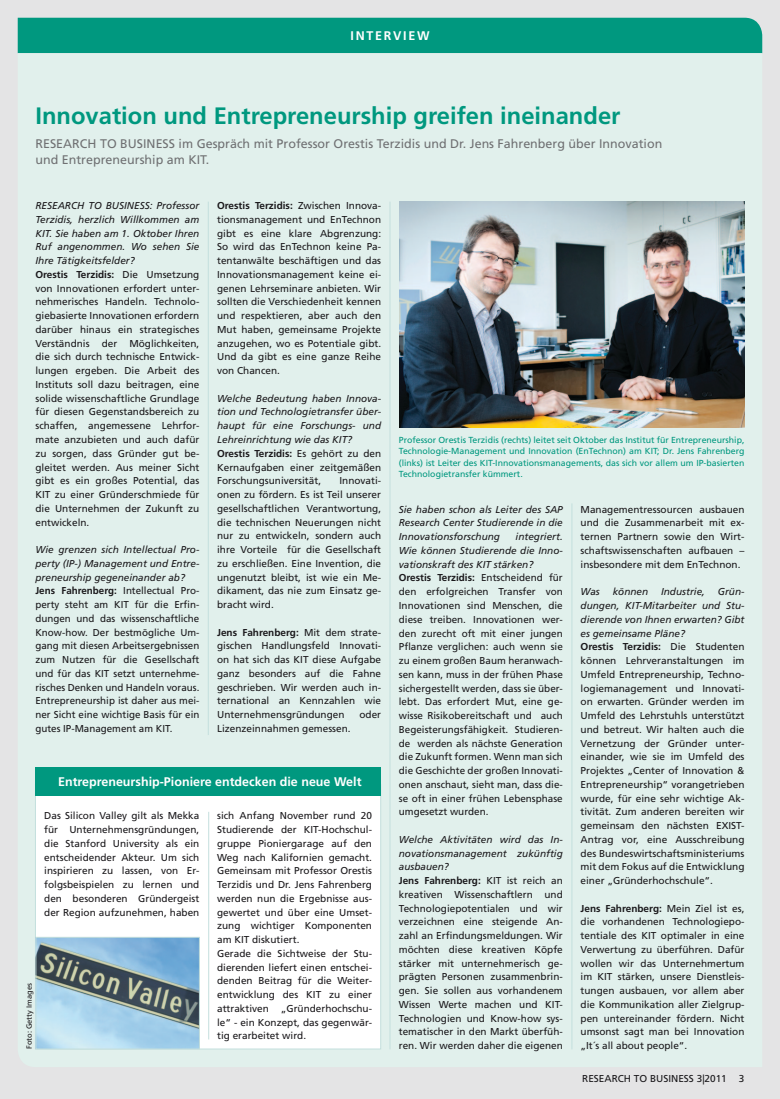
<style>
.page{position:relative;width:780px;height:1099px;background:#fff}
.page>*{position:absolute;margin:0;border:0;box-sizing:border-box;transform-origin:0 0}
.t1{font:700 23.75px "Frutiger LT Std";color:#00987f}
.t2{font:12.5px/16.2px "Frutiger LT Std";color:#707173}
.t3{font:700 12.5px "Frutiger LT Std";color:#fff}
.t4{font:700 12.5px "Frutiger LT Std";letter-spacing:.14em;color:#fff}
.t5{font:10px/13.8px "Frutiger LT Std";color:#1a181b;text-align:justify}
.t6{font:italic 10px/13.8px "Frutiger LT Std";color:#1a181b}
.t7{font:8.75px/11.2px "Frutiger LT Std";color:#00987f;text-align:justify}
.t8{font:7.5px "Frutiger LT Std";color:#1a181b}
.s1{font-style:italic}
.s2{font-weight:700}
.s3{font-weight:700;font-style:normal}
.s4{font-style:normal}
</style>
<div class="page">
<div style="left:0;top:0;width:780px;height:1098px;background:#e4e4e5"></div>
<div style="left:18px;top:18px;width:744px;height:35px;background:#00987f"></div>
<div style="left:18px;top:54px;width:744px;height:1013px;background:#e1f0ec"></div>
<div style="left:35px;top:784px;width:346px;height:265px;background:#fff;border:1px solid #c4dfdd"></div>
<div style="left:35px;top:766px;width:346px;height:29px;background:#00987f"></div>
<hr style="left:208px;top:202px;width:1px;height:533px;background:#c4dfdd">
<hr style="left:390px;top:202px;width:1px;height:847px;background:#c4dfdd">
<img style="left:399px;top:202px;width:346px;height:225px">
<hr style="left:571px;top:503px;width:1px;height:546px;background:#c4dfdd">
<img style="left:38px;top:939px;width:160px;height:108px">
<div style="left:36px;top:937px;width:164px;height:112px;border:1px solid #c4dfdd"></div>
<hr style="left:208px;top:811px;width:1px;height:228px;background:#c4dfdd">
<p class="t4" style="left:350px;top:29px;width:81px">INTERVIEW</p>
<h1 class="t1" style="left:35px;top:102px;width:586px">Innovation und Entrepreneurship greifen ineinander</h1>
<p class="t2" style="left:35px;top:135px;width:628px">RESEARCH TO BUSINESS im Gespräch mit Professor Orestis Terzidis und Dr. Jens Fahrenberg über Innovation und Entrepreneurship am KIT.</p>
<p class="t5" style="left:35px;top:199px;width:165px;text-align:left"><span class="s1">RESEARCH TO BUSINESS: Professor<br>Terzidis, herzlich Willkommen am<br>KIT. Sie haben am 1. Oktober Ihren<br>Ruf angenommen. Wo sehen Sie<br>Ihre Tätigkeitsfelder?<br></span><span class="s2">Orestis Terzidis:</span> Die Umsetzung von Innovationen erfordert unter&shy;nehmerisches Handeln. Technolo&shy;giebasierte Innovationen erfordern darüber hinaus ein strategisches<br>Verständnis der Möglichkeiten, die sich durch technische Entwick&shy;lungen ergeben. Die Arbeit des<br>Instituts soll dazu beitragen, eine solide wissenschaftliche Grundlage für diesen Gegenstandsbereich zu schaffen, angemessene Lehrfor&shy;mate anzubieten und auch dafür zu sorgen, dass Gründer gut be&shy;gleitet werden. Aus meiner Sicht gibt es ein großes Potential, das<br>KIT zu einer Gründerschmiede für die Unternehmen der Zukunft zu entwickeln.</p>
<p class="t5" style="left:35px;top:542px;width:165px;text-align:left"><span class="s1">Wie grenzen sich Intellectual Pro&shy;perty (IP-) Management und Entre&shy;preneurship gegeneinander ab?<br></span><span class="s2">Jens Fahrenberg:</span> Intellectual Pro&shy;perty steht am KIT für die Erfin&shy;dungen und das wissenschaftliche Know-how. Der bestmögliche Um&shy;gang mit diesen Arbeitsergebnissen zum Nutzen für die Gesellschaft und für das KIT setzt unternehme&shy;risches Denken und Handeln voraus.<br>Entrepreneurship ist daher aus mei&shy;ner Sicht eine wichtige Basis für ein gutes IP-Management am KIT.</p>
<p class="t5" style="left:217px;top:199px;width:165px"><span class="s2">Orestis Terzidis:</span> Zwischen Innova&shy;tionsmanagement und EnTechnon gibt es eine klare Abgrenzung:<br>So wird das EnTechnon keine Pa&shy;tentanwälte beschäftigen und das Innovationsmanagement keine ei&shy;genen Lehrseminare anbieten. Wir sollten die Verschiedenheit kennen und respektieren, aber auch den Mut haben, gemeinsame Projekte anzugehen, wo es Potentiale gibt.<br>Und da gibt es eine ganze Reihe von Chancen.</p>
<p class="t6" style="left:217px;top:391px;width:165px">Welche Bedeutung haben Innova&shy;tion und Technologietransfer über&shy;haupt für eine Forschungs- und<br>Lehreinrichtung wie das KIT?<br><span class="s3">Orestis Terzidis:</span> <span class="s4">Es gehört zu den<br>Kernaufgaben einer zeitgemäßen<br>Forschungsuniversität,</span></p>
<p class="t7" style="left:399px;top:434px;width:347px">Professor Orestis Terzidis (rechts) leitet seit Oktober das Institut für Entrepreneurship, Technologie-Management und Innovation (EnTechnon) am KIT; Dr. Jens Fahrenberg (links) ist Leiter des KIT-Innovationsmanagements, das sich vor allem um IP-basierten Technologietransfer kümmert.</p>
<p class="t5" style="left:217px;top:474px;width:165px;text-indent:122px">Innovati&shy;onen zu fördern. Es ist Teil unserer gesellschaftlichen Verantwortung, die technischen Neuerungen nicht nur zu entwickeln, sondern auch ihre Vorteile für die Gesellschaft zu erschließen. Eine Invention, die ungenutzt bleibt, ist wie ein Me&shy;dikament, das nie zum Einsatz ge&shy;bracht wird.</p>
<p class="t5" style="left:217px;top:625px;width:165px"><span class="s2">Jens Fahrenberg:</span> Mit dem strate&shy;gischen Handlungsfeld Innovati&shy;on hat sich das KIT diese Aufgabe ganz besonders auf die Fahne geschrieben. Wir werden auch in&shy;ternational an Kennzahlen wie Unternehmensgründungen</p>
<p class="t5" style="left:580px;top:502px;width:165px">Managementressourcen ausbauen und die Zusammenarbeit mit ex&shy;ternen Partnern sowie den Wirt&shy;schaftswissenschaften aufbauen – insbesondere mit dem EnTechnon.</p>
<p class="t6" style="left:580px;top:585px;width:21px">Was</p>
<p class="t6" style="left:612px;top:585px;width:37px">können</p>
<p class="t6" style="left:661px;top:585px;width:45px">Industrie,</p>
<p class="t6" style="left:399px;top:502px;width:165px;text-align:justify">Sie haben schon als Leiter des SAP Research Center Studierende in die Innovationsforschung</p>
<p class="t5" style="left:399px;top:530px;width:165px;text-align:left;text-indent:117px"><span class="s1">integriert.<br>Wie können Studierende die Inno&shy;vationskraft des KIT stärken?<br></span><span class="s2">Orestis Terzidis:</span> Entscheidend für den erfolgreichen Transfer von<br>Innovationen sind Menschen, die diese treiben. Innovationen wer&shy;den zurecht oft mit einer jungen<br>Pflanze verglichen: auch wenn sie zu einem großen Baum heranwach&shy;sen kann, muss in der frühen Phase sichergestellt werden, dass sie über&shy;lebt. Das erfordert Mut, eine ge&shy;wisse Risikobereitschaft und auch<br>Begeisterungsfähigkeit. Studieren&shy;de werden als nächste Generation die Zukunft formen. Wenn man sich die Geschichte der großen Innovati&shy;onen anschaut, sieht man, dass die&shy;se oft in einer frühen Lebensphase umgesetzt wurden.</p>
<p class="t5" style="left:399px;top:832px;width:165px;text-align:left"><span class="s1">Welche Aktivitäten wird das In&shy;novationsmanagement zukünftig ausbauen?<br></span><span class="s2">Jens Fahrenberg:</span> KIT ist reich an kreativen Wissenschaftlern und<br>Technologiepotentialen und wir verzeichnen eine steigende An&shy;zahl an Erfindungsmeldungen. Wir möchten diese kreativen Köpfe stärker mit unternehmerisch ge&shy;prägten Personen zusammenbrin&shy;gen. Sie sollen aus vorhandenem<br>Wissen Werte machen und KIT-<br>Technologien und Know-how sys&shy;tematischer in den Markt überfüh&shy;ren. Wir werden daher die eigenen</p>
<p class="t5" style="left:580px;top:585px;width:165px;text-align:left;text-indent:137px"><span class="s1">Grün&shy;dungen, KIT-Mitarbeiter und Stu&shy;dierende von Ihnen erwarten? Gibt es gemeinsame Pläne?<br></span><span class="s2">Orestis Terzidis:</span> Die Studenten können Lehrveranstaltungen im<br>Umfeld Entrepreneurship, Techno&shy;logiemanagement und Innovati&shy;on erwarten. Gründer werden im<br>Umfeld des Lehrstuhls unterstützt und betreut. Wir halten auch die<br>Vernetzung der Gründer unter&shy;einander, wie sie im Umfeld des<br>Projektes „Center of Innovation &amp;<br>Entrepreneurship“ vorangetrieben wurde, für eine sehr wichtige Ak&shy;tivität. Zum anderen bereiten wir gemeinsam den nächsten EXIST-<br>Antrag vor, eine Ausschreibung des Bundeswirtschaftsministeriums mit dem Fokus auf die Entwicklung einer „Gründerhochschule“.</p>
<p class="t5" style="left:580px;top:901px;width:165px"><span class="s2">Jens Fahrenberg:</span> Mein Ziel ist es, die vorhandenen Technologiepo&shy;tentiale des KIT optimaler in eine Verwertung zu überführen. Dafür wollen wir das Unternehmertum im KIT stärken, unsere Dienstleis&shy;tungen ausbauen, vor allem aber die Kommunikation aller Zielgrup&shy;pen untereinander fördern. Nicht umsonst sagt man bei Innovation „It´s all about people“.</p>
<p class="t5" style="left:359px;top:707px;width:23px">oder</p>
<p class="t5" style="left:217px;top:721px;width:135px">Lizenzeinnahmen gemessen.</p>
<p class="t3" style="left:58px;top:774px;width:305px">Entrepreneurship-Pioniere entdecken die neue Welt</p>
<p class="t5" style="left:217px;top:809px;width:156px;text-align:left">sich Anfang November rund 20<br>Studierende der KIT-Hochschul&shy;gruppe Pioniergarage auf den<br>Weg nach Kalifornien gemacht.<br>Gemeinsam mit Professor Orestis<br>Terzidis und Dr. Jens Fahrenberg werden nun die Ergebnisse aus&shy;gewertet und über eine Umset&shy;zung wichtiger Komponenten am KIT diskutiert.<br>Gerade die Sichtweise der Stu&shy;dierenden liefert einen entschei&shy;denden Beitrag für die Weiter&shy;entwicklung des KIT zu einer attraktiven „Gründerhochschu&shy;le“ - ein Konzept, das gegenwär&shy;tig erarbeitet wird.</p>
<p class="t5" style="left:44px;top:809px;width:157px">Das Silicon Valley gilt als Mekka für Unternehmensgründungen, die Stanford University als ein entscheidender Akteur. Um sich inspirieren zu lassen, von Er&shy;folgsbeispielen zu lernen und den besonderen Gründergeist der Region aufzunehmen, haben</p>
<p class="t8" style="left:25px;top:1049px;width:67px;rotate:-90deg">Foto: Getty Images</p>
<p class="t5" style="left:582px;top:1071px;width:164px">RESEARCH TO BUSINESS 3|2011 3</p>
</div>
